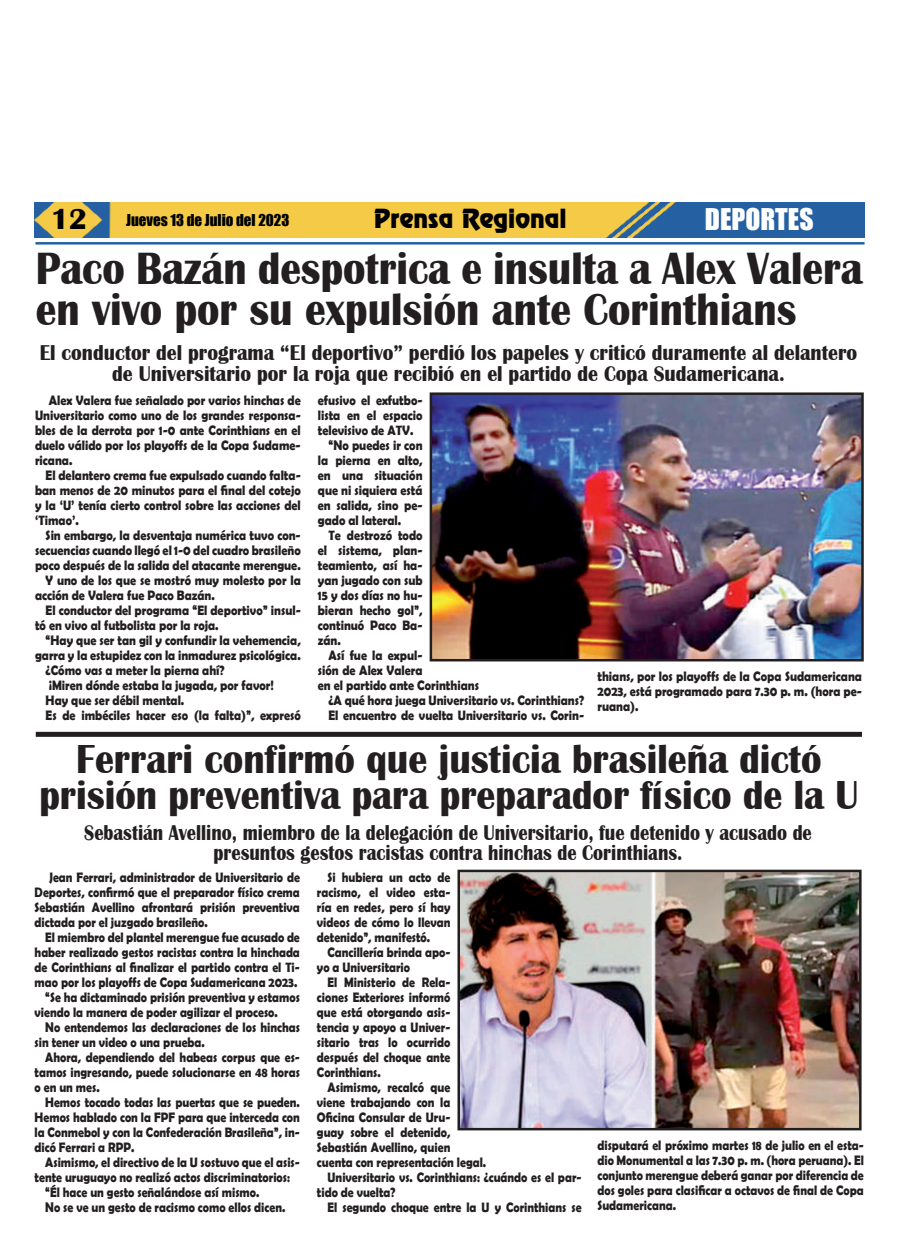
<style>
.page{position:relative;width:900px;height:1258px;background:#fff}
.page>*{position:absolute;margin:0;border:0;box-sizing:border-box;transform-origin:0 0}
.t1{font:700 46.5px/41.2px "Britannic";color:#231f20;scale:.89 1}
.t2{font:700 41.62px/36.2px "Britannic";color:#231f20;text-align:center;scale:.91 1}
.t3{font:700 30px "Britannic";color:#000}
.t4{font:27.5px "Impact";color:#fff}
.t5{font:23.75px "Renfrew Normal";color:#000}
.t6{font:700 22px/21.2px "Britannic";color:#231f20;text-align:center;scale:.9 1}
.t7{font:700 22px/20px "Britannic";color:#231f20;text-align:center;scale:.84 1}
.t8{font:15px "Impact";color:#000}
.t9{font:700 13.75px/15px "Berlin Sans FB Demi";color:#231f20;text-align:justify;scale:.86 1}
.t10{font:700 13.75px/15px "Berlin Sans FB Demi";color:#231f20;text-align:justify;scale:.88 1}
</style>
<div class="page">
<img style="left:35px;top:203px;width:830px;height:35px">
<hr style="left:35px;top:242px;width:830px;height:3px;background:#2361a2">
<img style="left:434px;top:396px;width:426px;height:261px">
<div style="left:430px;top:392px;width:434px;height:269px;border:3px solid #231f20"></div>
<div style="left:36px;top:732px;width:826px;height:5px;background:#231f20"></div>
<img style="left:461px;top:874px;width:397px;height:252px">
<div style="left:457px;top:870px;width:405px;height:260px;border:3px solid #231f20"></div>
<h3 class="t3" style="left:51px;top:208px;width:38px">12</h3>
<p class="t8" style="left:126px;top:212px;width:165px">Jueves 13 de Julio del 2023</p>
<h3 class="t5" style="left:374px;top:209px;width:194px">Prensa Regional</h3>
<h3 class="t4" style="left:705px;top:205px;width:110px">DEPORTES</h3>
<h1 class="t1" style="left:36px;top:251px;width:931px">Paco Bazán despotrica e insulta a Alex Valera en vivo por su expulsión ante Corinthians</h1>
<h3 class="t6" style="left:40px;top:344px;width:910px">El conductor del programa “El deportivo” perdió los papeles y criticó duramente al delantero de Universitario por la roja que recibió en el partido de Copa Sudamericana.</h3>
<p class="t10" style="left:35px;top:394px;width:304px;text-indent:14px">Alex Valera fue señalado por varios hinchas de Universitario como uno de los grandes responsa&shy;bles de la derrota por 1-0 ante Corinthians en el duelo válido por los playoffs de la Copa Sudame&shy;ricana.</p>
<p class="t10" style="left:35px;top:469px;width:304px;text-indent:11px">El delantero crema fue expulsado cuando falta&shy;ban menos de 20 minutos para el final del cotejo y la ‘U’ tenía cierto control sobre las acciones del ‘Timao’.</p>
<p class="t10" style="left:46px;top:529px;width:291px">Sin embargo, la desventaja numérica tuvo con-</p>
<p class="t10" style="left:35px;top:544px;width:303px">secuencias cuando llegó el 1-0 del cuadro brasileño</p>
<p class="t10" style="left:35px;top:559px;width:303px">poco después de la salida del atacante merengue.</p>
<p class="t10" style="left:46px;top:574px;width:291px">Y uno de los que se mostró muy molesto por la</p>
<p class="t10" style="left:35px;top:589px;width:206px">acción de Valera fue Paco Bazán.</p>
<p class="t10" style="left:46px;top:604px;width:291px">El conductor del programa “El deportivo” insul-</p>
<p class="t10" style="left:35px;top:619px;width:210px">tó en vivo al futbolista por la roja.</p>
<p class="t10" style="left:46px;top:634px;width:291px">“Hay que ser tan gil y confundir la vehemencia,</p>
<p class="t10" style="left:35px;top:649px;width:304px">garra y la estupidez con la inmadurez psicológica.</p>
<p class="t10" style="left:46px;top:664px;width:205px">¿Cómo vas a meter la pierna ahí?</p>
<p class="t10" style="left:49px;top:679px;width:257px">¡Miren dónde estaba la jugada, por favor!</p>
<p class="t10" style="left:46px;top:694px;width:159px">Hay que ser débil mental.</p>
<p class="t10" style="left:46px;top:709px;width:291px">Es de imbéciles hacer eso (la falta)”, expresó</p>
<p class="t10" style="left:318px;top:394px;width:120px">efusivo el exfutbo-</p>
<p class="t10" style="left:318px;top:409px;width:120px">lista en el espacio</p>
<p class="t10" style="left:318px;top:424px;width:110px">televisivo de ATV.</p>
<p class="t10" style="left:328px;top:439px;width:108px">“No puedes ir con</p>
<p class="t10" style="left:318px;top:454px;width:120px">la pierna en alto,</p>
<p class="t10" style="left:318px;top:469px;width:120px">en una situación</p>
<p class="t10" style="left:318px;top:484px;width:120px">que ni siquiera está</p>
<p class="t10" style="left:318px;top:499px;width:120px">en salida, sino pe-</p>
<p class="t10" style="left:318px;top:514px;width:96px">gado al lateral.</p>
<p class="t10" style="left:328px;top:529px;width:108px">Te destrozó todo</p>
<p class="t10" style="left:318px;top:544px;width:120px">el sistema, plan-</p>
<p class="t10" style="left:318px;top:559px;width:120px">teamiento, así ha-</p>
<p class="t10" style="left:318px;top:574px;width:120px">yan jugado con sub</p>
<p class="t10" style="left:318px;top:589px;width:120px">15 y dos días no hu-</p>
<p class="t10" style="left:318px;top:604px;width:120px">bieran hecho gol”,</p>
<p class="t10" style="left:318px;top:619px;width:120px">continuó Paco Ba-</p>
<p class="t10" style="left:318px;top:634px;width:28px">zán.</p>
<p class="t10" style="left:328px;top:649px;width:108px">Así fue la expul-</p>
<p class="t10" style="left:318px;top:664px;width:120px">sión de Alex Valera</p>
<p class="t10" style="left:318px;top:679px;width:185px">en el partido ante Corinthians</p>
<p class="t10" style="left:328px;top:694px;width:292px">¿A qué hora juega Universitario vs. Corinthians?</p>
<p class="t10" style="left:328px;top:709px;width:292px">El encuentro de vuelta Universitario vs. Corin-</p>
<p class="t10" style="left:597px;top:670px;width:302px">thians, por los playoffs de la Copa Sudamericana 2023, está programado para 7.30 p. m. (hora pe&shy;ruana).</p>
<h2 class="t2" style="left:39px;top:744px;width:901px">Ferrari confirmó que justicia brasileña dictó prisión preventiva para preparador físico de la U</h2>
<h3 class="t7" style="left:84px;top:825px;width:868px">Sebastián Avellino, miembro de la delegación de Universitario, fue detenido y acusado de presuntos gestos racistas contra hinchas de Corinthians.</h3>
<p class="t9" style="left:35px;top:870px;width:310px;text-indent:14px">Jean Ferrari, administrador de Universitario de Deportes, confirmó que el preparador físico crema Sebastián Avellino afrontará prisión preventiva dictada por el juzgado brasileño.</p>
<p class="t9" style="left:45px;top:930px;width:298px">El miembro del plantel merengue fue acusado de</p>
<p class="t9" style="left:35px;top:945px;width:310px">haber realizado gestos racistas contra la hinchada</p>
<p class="t9" style="left:35px;top:959px;width:310px">de Corinthians al finalizar el partido contra el Ti-</p>
<p class="t9" style="left:35px;top:975px;width:307px">mao por los playoffs de Copa Sudamericana 2023.</p>
<p class="t9" style="left:45px;top:990px;width:298px">“Se ha dictaminado prisión preventiva y estamos</p>
<p class="t9" style="left:35px;top:1005px;width:284px">viendo la manera de poder agilizar el proceso.</p>
<p class="t9" style="left:45px;top:1020px;width:298px">No entendemos las declaraciones de los hinchas</p>
<p class="t9" style="left:35px;top:1035px;width:199px">sin tener un video o una prueba.</p>
<p class="t9" style="left:45px;top:1050px;width:298px">Ahora, dependiendo del habeas corpus que es-</p>
<p class="t9" style="left:35px;top:1065px;width:310px">tamos ingresando, puede solucionarse en 48 horas</p>
<p class="t9" style="left:35px;top:1080px;width:77px">o en un mes.</p>
<p class="t9" style="left:45px;top:1095px;width:298px">Hemos tocado todas las puertas que se pueden.</p>
<p class="t9" style="left:35px;top:1110px;width:310px">Hemos hablado con la FPF para que interceda con</p>
<p class="t9" style="left:35px;top:1125px;width:310px">la Conmebol y con la Confederación Brasileña”, in-</p>
<p class="t9" style="left:35px;top:1140px;width:118px">dicó Ferrari a RPP.</p>
<p class="t9" style="left:45px;top:1155px;width:298px">Asimismo, el directivo de la U sostuvo que el asis-</p>
<p class="t9" style="left:35px;top:1170px;width:298px">tente uruguayo no realizó actos discriminatorios:</p>
<p class="t9" style="left:45px;top:1185px;width:251px">“Él hace un gesto señalándose así mismo.</p>
<p class="t9" style="left:45px;top:1200px;width:281px">No se ve un gesto de racismo como ellos dicen.</p>
<p class="t9" style="left:317px;top:870px;width:157px;text-indent:11px">Si hubiera un acto de racismo, el video esta&shy;ría en redes, pero sí hay videos de cómo lo llevan detenido”, manifestó.</p>
<p class="t9" style="left:317px;top:945px;width:157px;text-indent:11px">Cancillería brinda apo&shy;yo a Universitario</p>
<p class="t9" style="left:317px;top:975px;width:157px;text-indent:11px">El Ministerio de Rela&shy;ciones Exteriores informó que está otorgando asis&shy;tencia y apoyo a Univer&shy;sitario tras lo ocurrido después del choque ante Corinthians.</p>
<p class="t9" style="left:328px;top:1080px;width:144px">Asimismo, recalcó que</p>
<p class="t9" style="left:317px;top:1095px;width:157px">viene trabajando con la</p>
<p class="t9" style="left:317px;top:1109px;width:157px">Oficina Consular de Uru-</p>
<p class="t9" style="left:317px;top:1125px;width:157px">guay sobre el detenido,</p>
<p class="t9" style="left:317px;top:1140px;width:157px">Sebastián Avellino, quien</p>
<p class="t9" style="left:317px;top:1155px;width:198px">cuenta con representación legal.</p>
<p class="t9" style="left:328px;top:1170px;width:297px">Universitario vs. Corinthians: ¿cuándo es el par-</p>
<p class="t9" style="left:317px;top:1185px;width:93px">tido de vuelta?</p>
<p class="t9" style="left:328px;top:1200px;width:297px">El segundo choque entre la U y Corinthians se</p>
<p class="t9" style="left:597px;top:1139px;width:311px">disputará el próximo martes 18 de julio en el esta&shy;dio Monumental a las 7.30 p. m. (hora peruana). El conjunto merengue deberá ganar por diferencia de dos goles para clasificar a octavos de final de Copa Sudamericana.</p>
</div>
